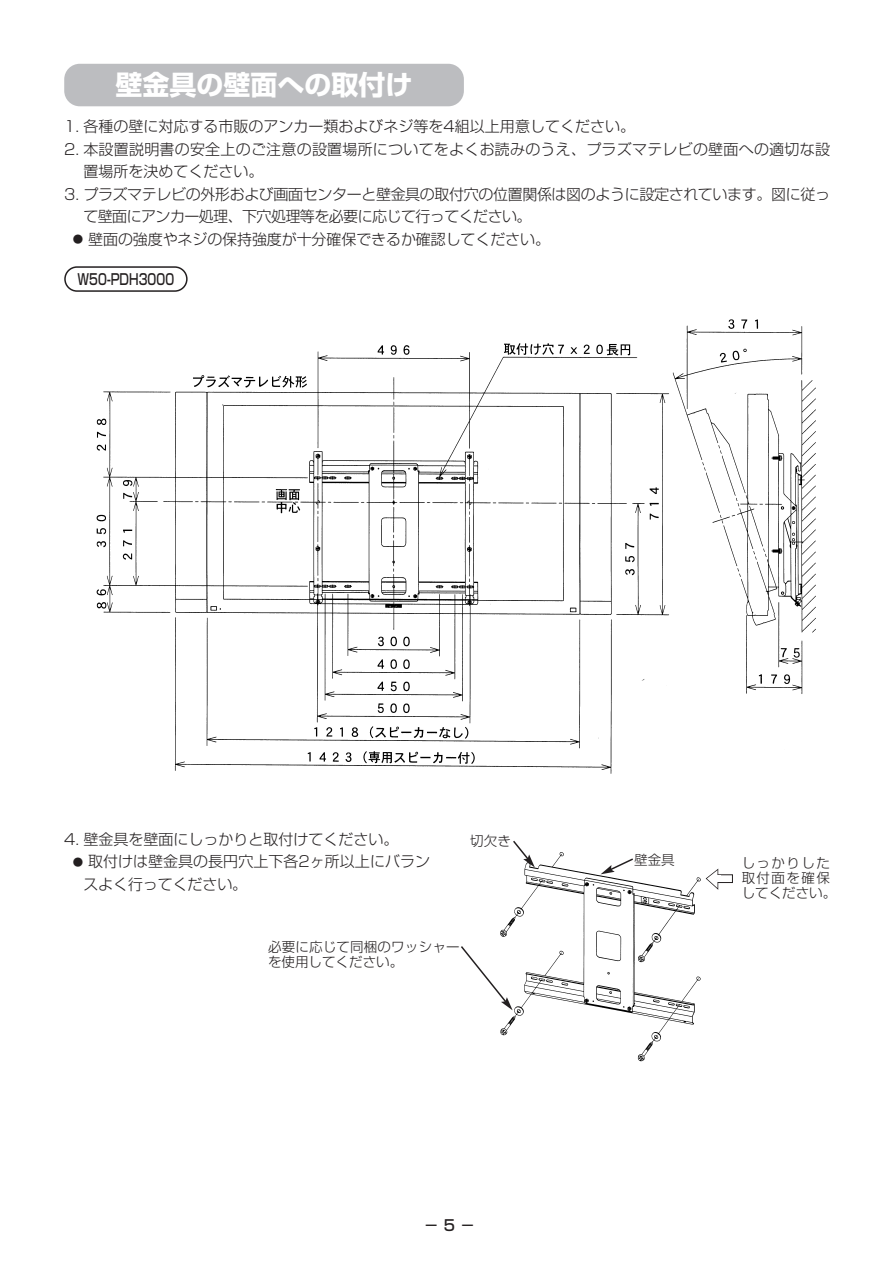
<style>
.page{position:relative;width:893px;height:1263px;background:#fff}
.page>*{position:absolute;margin:0;border:0;box-sizing:border-box;transform-origin:0 0}
.t1{font:700 27px "Shin Go";color:#fff}
.t2{font:300 15px/22.5px "Shin Go";color:#231f20}
.t3{font:300 15px/22.5px "Shin Go";letter-spacing:-.025em;color:#231f20}
.t4{font:500 15px "Shin Go";color:#231f20;scale:.78 1}
.t5{font:500 15px "Shin Go";color:#231f20}
.t6{font:300 13.5px/15px "Shin Go";letter-spacing:.015em;color:#231f20}
.t7{font:300 13.5px/15px "Shin Go";letter-spacing:.11em;color:#231f20}
.s1{font-size:10.5px}
</style>
<div class="page">
<div style="left:64px;top:64px;width:400px;height:42px;background:#bcbdc0;border-radius:16px"></div>
<img style="left:96px;top:319px;width:720px;height:455px">
<svg style="left:64px;top:266px;width:124px;height:26px"></svg>
<img style="left:500px;top:852px;width:201px;height:210px">
<svg style="left:461px;top:944px;width:51px;height:66px"></svg>
<div style="left:715px;top:874px;width:17px;height:9px;border:1px solid #231f20"></div>
<svg style="left:705px;top:869px;width:15px;height:21px"></svg>
<svg style="left:511px;top:840px;width:24px;height:28px"></svg>
<svg style="left:600px;top:857px;width:34px;height:17px"></svg>
<h1 class="t1" style="left:115px;top:74px;width:298px">壁金具の壁面への取付け</h1>
<p class="t2" style="left:64px;top:117px;width:572px">1. 各種の壁に対応する市販のアンカー類およびネジ等を4組以上用意してください。</p>
<p class="t2" style="left:83px;top:140px;width:748px;text-indent:-19px">2. 本設置説明書の安全上のご注意の設置場所についてをよくお読みのうえ、プラズマテレビの壁面への適切な設置場所を決めてください。</p>
<p class="t3" style="left:83px;top:185px;width:748px;text-indent:-19px">3. プラズマテレビの外形および画面センターと壁金具の取付穴の位置関係は図のように設定されています。図に従って壁面にアンカー処理、下穴処理等を必要に応じて行ってください。</p>
<p class="t2" style="left:73px;top:230px;width:479px"><span class="s1">●</span> 壁面の強度やネジの保持強度が十分確保できるか確認してください。</p>
<p class="t4" style="left:78px;top:274px;width:125px">W50-PDH3000</p>
<p class="t2" style="left:64px;top:830px;width:336px">4. 壁金具を壁面にしっかりと取付けてください。</p>
<p class="t2" style="left:83px;top:852px;width:348px;text-indent:-11px"><span class="s1">●</span> 取付けは壁金具の長円穴上下各2ヶ所以上にバランスよく行ってください。</p>
<p class="t7" style="left:741px;top:857px;width:96px">しっかりした取付面を確保してください。</p>
<p class="t6" style="left:470px;top:835px;width:42px">切欠き</p>
<p class="t6" style="left:634px;top:854px;width:42px">壁金具</p>
<p class="t6" style="left:268px;top:941px;width:193px">必要に応じて同梱のワッシャーを使用してください。</p>
<p class="t5" style="left:424px;top:1219px;width:53px">－5－</p>
</div>
